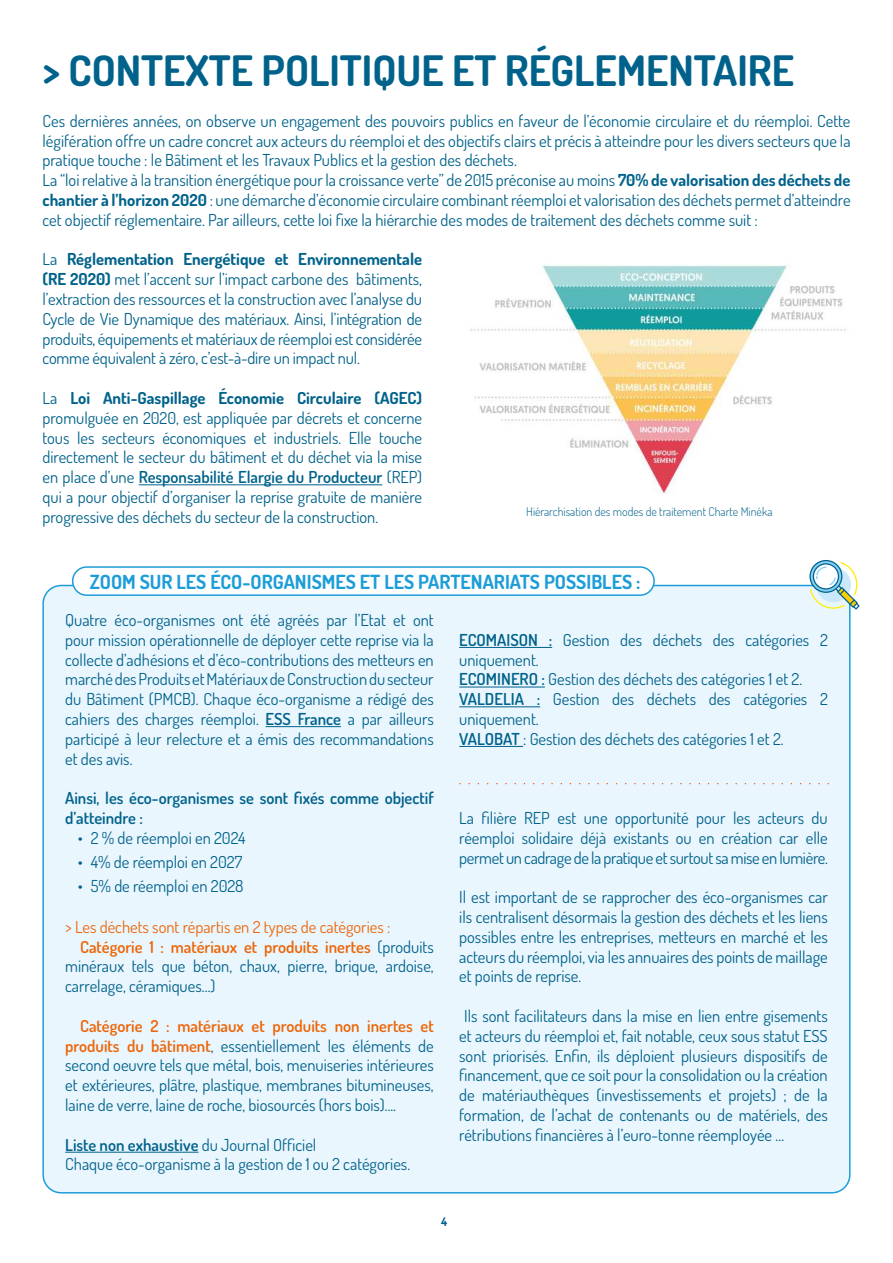
<style>
.page{position:relative;width:893px;height:1263px;background:#fff}
.page>*{position:absolute;margin:0;border:0;box-sizing:border-box;transform-origin:0 0}
.t1{font:700 42px "Dosis";color:#00628b}
.t2{font:700 19.5px "Dosis";color:#1d9dd8}
.t3{font:16.5px/19.8px "Dosis";color:#00628b;text-align:justify}
.t4{font:600 16.5px/19.8px "Dosis";color:#00628b}
.t5{font:600 16.5px "Dosis";color:#ec6608}
.t6{font:16.5px "Dosis";color:#ec6608}
.t7{font:300 12px "Dosis";color:#00628b}
.t8{font:700 12px "Dosis";color:#00628b}
.s1{font-weight:700}
.s2{font-weight:600}
.s3{font-weight:400;color:#00628b}
.s4{font-weight:600;color:#ec6608}
</style>
<div class="page">
<hr style="left:139px;top:484px;width:243px;height:1px;background:#00628b">
<img style="left:470px;top:263px;width:376px;height:231px">
<div style="left:43px;top:585px;width:807px;height:608px;background:#eaf6fe;border-radius:18px"></div>
<hr style="left:266px;top:726px;width:75px;height:1px;background:#00628b">
<hr style="left:65px;top:1152px;width:133px;height:1px;background:#00628b">
<hr style="left:459px;top:647px;width:93px;height:1px;background:#00628b">
<hr style="left:459px;top:687px;width:86px;height:1px;background:#00628b">
<hr style="left:459px;top:706px;width:81px;height:1px;background:#00628b">
<hr style="left:459px;top:746px;width:64px;height:1px;background:#00628b">
<svg style="left:469px;top:783px;width:360px;height:1px"></svg>
<div style="left:73px;top:567px;width:581px;height:28px;background:#fff;border-radius:14px"></div>
<div style="left:72px;top:566px;width:583px;height:30px;border:2px solid #1d9dd8;border-radius:14px"></div>
<div style="left:809px;top:560px;width:33px;height:33px;border:1px solid #00628b;border-radius:50%"></div>
<svg style="left:809px;top:561px;width:51px;height:49px"></svg>
<h1 class="t1" style="left:43px;top:39px;width:753px">&gt; CONTEXTE POLITIQUE ET RÉGLEMENTAIRE</h1>
<p class="t3" style="left:43px;top:110px;width:809px;text-align:left">Ces dernières années, on observe un engagement des pouvoirs publics en faveur de l’économie circulaire et du réemploi. Cette légifération offre un cadre concret aux acteurs du réemploi et des objectifs clairs et précis à atteindre pour les divers secteurs que la pratique touche : le Bâtiment et les Travaux Publics et la gestion des déchets.<br>La “loi relative à la transition énergétique pour la croissance verte” de 2015 préconise au moins <span class="s1">70% de valorisation des déchets de chantier à l’horizon 2020</span> : une démarche d’économie circulaire combinant réemploi et valorisation des déchets permet d’atteindre cet objectif réglementaire. Par ailleurs, cette loi fixe la hiérarchie des modes de traitement des déchets comme suit :</p>
<p class="t3" style="left:43px;top:249px;width:381px">La <span class="s1">Réglementation Energétique et Environnementale (RE 2020)</span> met l’accent sur l’impact carbone des bâtiments, l’extraction des ressources et la construction avec l’analyse du Cycle de Vie Dynamique des matériaux. Ainsi, l’intégration de produits, équipements et matériaux de réemploi est considérée comme équivalent à zéro, c’est-à-dire un impact nul.</p>
<p class="t3" style="left:43px;top:387px;width:381px">La <span class="s1">Loi Anti-Gaspillage Économie Circulaire (AGEC) </span>promulguée en 2020, est appliquée par décrets et concerne tous les secteurs économiques et industriels. Elle touche directement le secteur du bâtiment et du déchet via la mise en place d’une <span class="s2">Responsabilité Elargie du Producteur</span> (REP) qui a pour objectif d’organiser la reprise gratuite de manière progressive des déchets du secteur de la construction.</p>
<p class="t7" style="left:526px;top:503px;width:248px">Hiérarchisation des modes de traitement Charte Minéka</p>
<p class="t2" style="left:90px;top:567px;width:552px">ZOOM SUR LES ÉCO-ORGANISMES ET LES PARTENARIATS POSSIBLES :</p>
<p class="t3" style="left:65px;top:609px;width:370px">Quatre éco-organismes ont été agréés par l’Etat et ont pour mission opérationnelle de déployer cette reprise via la collecte d’adhésions et d’éco-contributions des metteurs en marché des Produits et Matériaux de Construction du secteur du Bâtiment (PMCB). Chaque éco-organisme a rédigé des cahiers des charges réemploi. <span class="s2">ESS France</span> a par ailleurs participé à leur relecture et a émis des recommandations et des avis.</p>
<p class="t4" style="left:65px;top:787px;width:370px">Ainsi, les éco-organismes se sont fixés comme objectif d’atteindre :</p>
<p class="t3" style="left:78px;top:827px;width:169px">• 2 % de réemploi en 2024</p>
<p class="t3" style="left:78px;top:851px;width:166px">• 4% de réemploi en 2027</p>
<p class="t3" style="left:78px;top:875px;width:167px">• 5% de réemploi en 2028</p>
<p class="t6" style="left:65px;top:915px;width:327px">&gt; Les déchets sont répartis en 2 types de catégories :</p>
<p class="t5" style="left:80px;top:934px;width:355px">Catégorie 1 : matériaux et produits inertes <span class="s3">(produits</span></p>
<p class="t3" style="left:65px;top:955px;width:370px">minéraux tels que béton, chaux, pierre, brique, ardoise,</p>
<p class="t3" style="left:65px;top:975px;width:152px">carrelage, céramiques…)</p>
<p class="t3" style="left:65px;top:1015px;width:370px;text-indent:15px"><span class="s4">Catégorie 2 : matériaux et produits non inertes et produits du bâtiment</span>, essentiellement les éléments de second oeuvre tels que métal, bois, menuiseries intérieures et extérieures, plâtre, plastique, membranes bitumineuses, laine de verre, laine de roche, biosourcés (hors bois)....</p>
<p class="t3" style="left:65px;top:1134px;width:346px"><span class="s2">Liste non exhaustive</span> du Journal Officiel<br>Chaque éco-organisme à la gestion de 1 ou 2 catégories.</p>
<p class="t3" style="left:459px;top:629px;width:370px;text-align:left"><span class="s2">ECOMAISON :</span> Gestion des déchets des catégories 2 uniquement.<br><span class="s2">ECOMINERO :</span> Gestion des déchets des catégories 1 et 2.<br><span class="s2">VALDELIA :</span> Gestion des déchets des catégories 2 uniquement.<br><span class="s2">VALOBAT</span> : Gestion des déchets des catégories 1 et 2.</p>
<p class="t3" style="left:459px;top:807px;width:370px">La filière REP est une opportunité pour les acteurs du réemploi solidaire déjà existants ou en création car elle permet un cadrage de la pratique et surtout sa mise en lumière.</p>
<p class="t3" style="left:459px;top:886px;width:370px">Il est important de se rapprocher des éco-organismes car ils centralisent désormais la gestion des déchets et les liens possibles entre les entreprises, metteurs en marché et les acteurs du réemploi, via les annuaires des points de maillage et points de reprise.</p>
<p class="t3" style="left:459px;top:1005px;width:370px">Ils sont facilitateurs dans la mise en lien entre gisements et acteurs du réemploi et, fait notable, ceux sous statut ESS sont priorisés. Enfin, ils déploient plusieurs dispositifs de financement, que ce soit pour la consolidation ou la création de matériauthèques (investissements et projets) ; de la formation, de l’achat de contenants ou de matériels, des rétributions financières à l’euro-tonne réemployée …</p>
<p class="t8" style="left:441px;top:1213px;width:8px">4</p>
</div>
